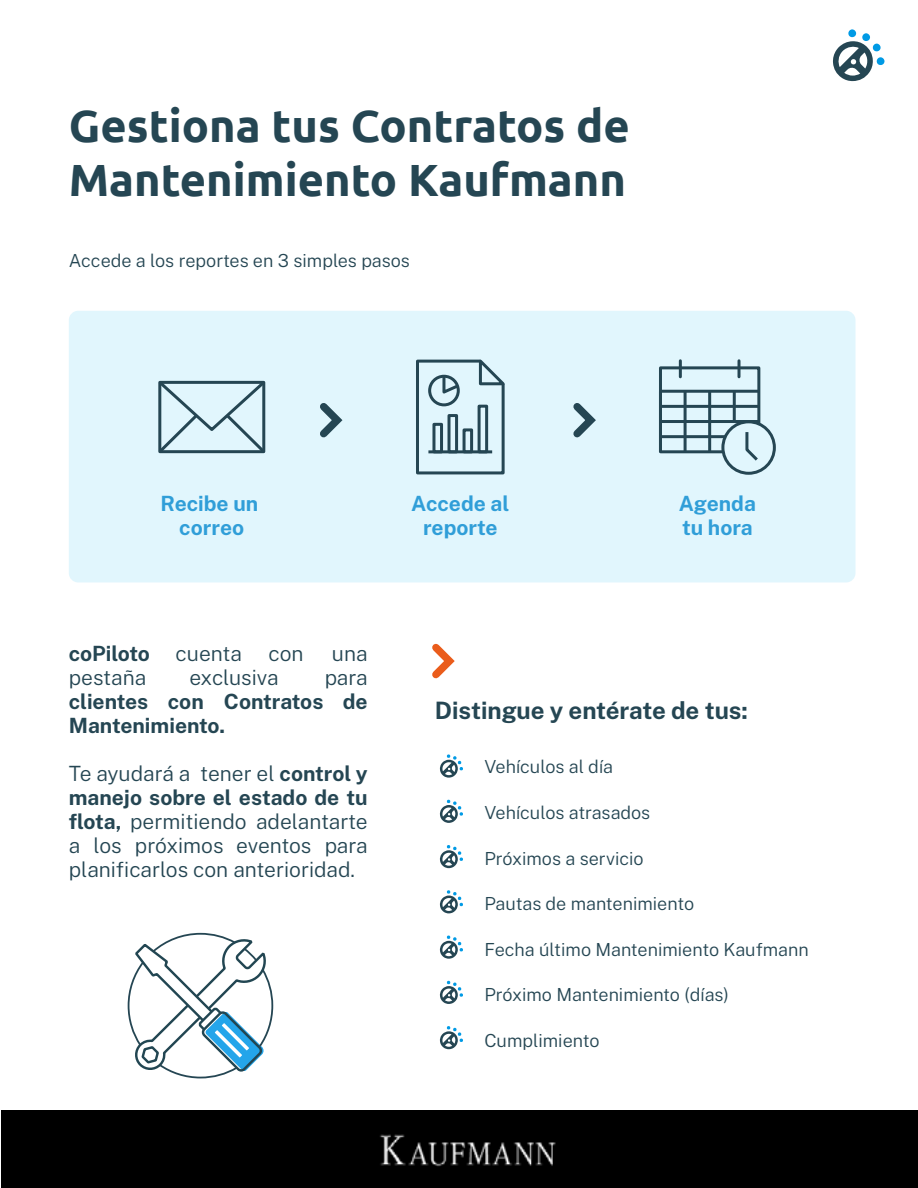
<style>
.page{position:relative;width:918px;height:1188px;background:#fff}
.page>*{position:absolute;margin:0;border:0;box-sizing:border-box;transform-origin:0 0}
.t1{font:700 45.15px/54.2px "Ubuntu";color:#254653}
.t2{font:700 24px "Public Sans";color:#254653}
.t3{font:300 21px/24px "Public Sans";color:#254653;text-align:justify}
.t4{font:700 21px/24px "Public Sans";color:#254653}
.t5{font:700 21px/24.6px "Public Sans";color:#309ed8;text-align:center}
.t6{font:300 18px "Public Sans";color:#254653}
.s1{font-weight:300}
.s2{font-weight:700}
</style>
<div class="page">
<div style="left:69px;top:311px;width:787px;height:271px;background:#e1f6fd;border-radius:9px"></div>
<svg style="left:833px;top:29px;width:52px;height:52px"></svg>
<svg style="left:158px;top:380px;width:108px;height:74px"></svg>
<svg style="left:416px;top:359px;width:89px;height:116px"></svg>
<hr style="left:679px;top:361px;width:3px;height:16px;background:#254653">
<hr style="left:738px;top:361px;width:3px;height:16px;background:#254653">
<div style="left:721px;top:420px;width:55px;height:55px;border:3px solid #254653;border-radius:50%"></div>
<svg style="left:659px;top:365px;width:103px;height:99px"></svg>
<svg style="left:432px;top:643px;width:23px;height:36px"></svg>
<svg style="left:320px;top:403px;width:23px;height:35px"></svg>
<svg style="left:573px;top:403px;width:23px;height:35px"></svg>
<svg style="left:127px;top:932px;width:147px;height:147px"></svg>
<svg style="left:440px;top:754px;width:23px;height:24px"></svg>
<svg style="left:440px;top:799px;width:23px;height:24px"></svg>
<svg style="left:440px;top:845px;width:23px;height:23px"></svg>
<svg style="left:440px;top:890px;width:23px;height:23px"></svg>
<svg style="left:440px;top:935px;width:23px;height:24px"></svg>
<svg style="left:440px;top:981px;width:23px;height:23px"></svg>
<svg style="left:440px;top:1026px;width:23px;height:23px"></svg>
<div style="left:1px;top:1111px;width:917px;height:77px;background:#000"></div>
<img style="left:380px;top:1134px;width:176px;height:33px">
<h1 class="t1" style="left:69px;top:98px;width:563px">Gestiona tus Contratos de<br>Mantenimiento Kaufmann</h1>
<p class="t6" style="left:69px;top:248px;width:343px">Accede a los reportes en 3 simples pasos</p>
<p class="t5" style="left:160px;top:489px;width:99px">Recibe un correo</p>
<p class="t5" style="left:411px;top:489px;width:100px">Accede al reporte</p>
<p class="t5" style="left:679px;top:489px;width:79px;text-align:left">Agenda tu hora</p>
<p class="t4" style="left:69px;top:639px;width:175px">coPiloto <span class="s1">cuenta</span></p>
<p class="t3" style="left:269px;top:640px;width:37px">con</p>
<p class="t3" style="left:332px;top:640px;width:37px">una</p>
<p class="t3" style="left:69px;top:664px;width:79px">pestaña</p>
<p class="t3" style="left:190px;top:664px;width:91px">exclusiva</p>
<p class="t3" style="left:325px;top:664px;width:45px">para</p>
<p class="t4" style="left:69px;top:687px;width:300px">clientes con Contratos de<br>Mantenimiento.</p>
<p class="t3" style="left:69px;top:760px;width:301px">Te ayudará a tener el <span class="s2">control y manejo sobre el estado de tu flota,</span> permitiendo adelantarte a los próximos eventos para planificarlos con anterioridad.</p>
<h2 class="t2" style="left:435px;top:692px;width:315px">Distingue y entérate de tus:</h2>
<p class="t6" style="left:484px;top:754px;width:130px">Vehículos al día</p>
<p class="t6" style="left:484px;top:799px;width:167px">Vehículos atrasados</p>
<p class="t6" style="left:484px;top:845px;width:161px">Próximos a servicio</p>
<p class="t6" style="left:484px;top:890px;width:211px">Pautas de mantenimiento</p>
<p class="t6" style="left:484px;top:936px;width:326px">Fecha último Mantenimiento Kaufmann</p>
<p class="t6" style="left:484px;top:982px;width:246px">Próximo Mantenimiento (días)</p>
<p class="t6" style="left:484px;top:1027px;width:117px">Cumplimiento</p>
</div>
